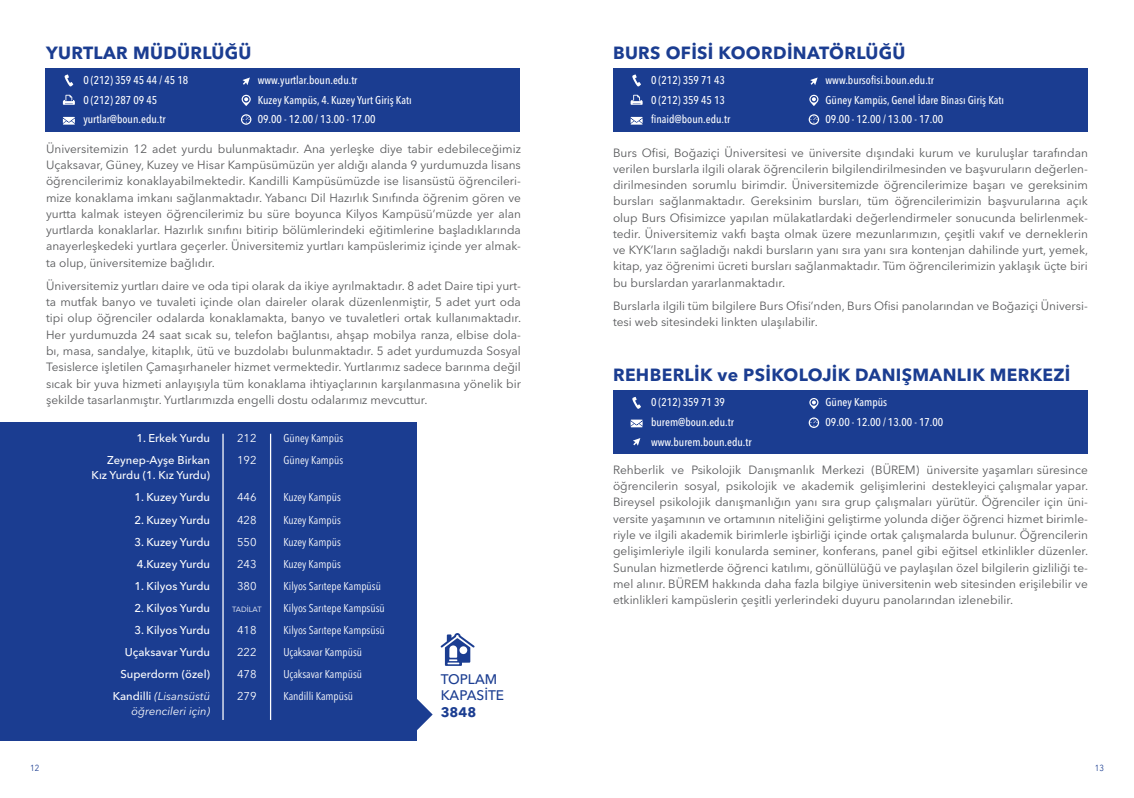
<style>
.page{position:relative;width:1134px;height:798px;background:#fff}
.page>*{position:absolute;margin:0;border:0;box-sizing:border-box;transform-origin:0 0}
.t1{font:700 17.5px "Avenir Next LT Pro";letter-spacing:.02em;color:#1b3d91}
.t2{font:500 13.75px/16.2px "Avenir Next LT Pro";color:#1b3d91}
.t3{font:700 13.75px "Avenir Next LT Pro";color:#1b3d91}
.t4{font:11.88px/16.2px "Avenir Next LT Pro";color:#58595b;text-align:justify}
.t5{font:500 condensed 11.25px/19.6px "Avenir Next LT Pro";color:#fff}
.t6{font:500 11.25px/22.1px "Avenir Next LT Pro";color:#fff;text-align:right}
.t7{font:condensed 11.25px/22.1px "Avenir Next LT Pro";color:#fff}
.t8{font:11.25px/22.1px "Avenir Next LT Pro";color:#fff;text-align:justify}
.t9{font:italic 11.25px "Avenir Next LT Pro";color:#fff}
.t10{font:8.75px "Avenir Next LT Pro";color:#1b3d91;scale:.9 1}
.t11{font:7.5px "Avenir Next LT Pro";color:#fff}
.s1{font-weight:400;font-style:italic}
</style>
<div class="page">
<div style="left:45px;top:68px;width:475px;height:64px;background:#1b3d91"></div>
<svg style="left:241px;top:114px;width:10px;height:11px"></svg>
<svg style="left:64px;top:74px;width:9px;height:13px"></svg>
<svg style="left:242px;top:77px;width:8px;height:8px"></svg>
<svg style="left:242px;top:95px;width:9px;height:11px"></svg>
<svg style="left:63px;top:117px;width:12px;height:8px"></svg>
<svg style="left:63px;top:95px;width:12px;height:10px"></svg>
<div style="left:0;top:422px;width:416px;height:318px;background:#1b3d91"></div>
<hr style="left:222px;top:433px;width:2px;height:286px;background:#fff">
<hr style="left:270px;top:433px;width:1px;height:286px;background:#fff">
<svg style="left:416px;top:698px;width:17px;height:32px"></svg>
<svg style="left:441px;top:633px;width:33px;height:32px"></svg>
<div style="left:613px;top:68px;width:475px;height:64px;background:#1b3d91"></div>
<svg style="left:809px;top:114px;width:10px;height:11px"></svg>
<svg style="left:632px;top:74px;width:9px;height:13px"></svg>
<svg style="left:810px;top:77px;width:8px;height:8px"></svg>
<svg style="left:809px;top:95px;width:9px;height:11px"></svg>
<svg style="left:631px;top:117px;width:12px;height:8px"></svg>
<svg style="left:631px;top:95px;width:12px;height:10px"></svg>
<div style="left:613px;top:390px;width:475px;height:64px;background:#1b3d91"></div>
<svg style="left:809px;top:417px;width:10px;height:11px"></svg>
<svg style="left:632px;top:397px;width:9px;height:12px"></svg>
<svg style="left:633px;top:438px;width:7px;height:7px"></svg>
<svg style="left:809px;top:398px;width:9px;height:11px"></svg>
<svg style="left:631px;top:419px;width:12px;height:8px"></svg>
<h1 class="t1" style="left:46px;top:42px;width:207px">YURTLAR MÜDÜRLÜĞÜ</h1>
<p class="t5" style="left:83px;top:70px;width:106px">0 (212) 359 45 44 / 45 18<br>0 (212) 287 09 45 yurtlar@boun.edu.tr</p>
<p class="t5" style="left:258px;top:70px;width:155px">www.yurtlar.boun.edu.tr<br>Kuzey Kampüs, 4. Kuzey Yurt Giriş Katı<br>09.00 - 12.00 / 13.00 - 17.00</p>
<p class="t4" style="left:46px;top:140px;width:476px">Üniversitemizin 12 adet yurdu bulunmaktadır. Ana yerleşke diye tabir edebileceğimiz Uçaksavar, Güney, Kuzey ve Hisar Kampüsümüzün yer aldığı alanda 9 yurdumuzda lisans öğrencilerimiz konaklayabilmektedir. Kandilli Kampüsümüzde ise lisansüstü öğrencileri&shy;mize konaklama imkanı sağlanmaktadır. Yabancı Dil Hazırlık Sınıfında öğrenim gören ve yurtta kalmak isteyen öğrencilerimiz bu süre boyunca Kilyos Kampüsü’müzde yer alan yurtlarda konaklarlar. Hazırlık sınıfını bitirip bölümlerindeki eğitimlerine başladıklarında anayerleşkedeki yurtlara geçerler. Üniversitemiz yurtları kampüslerimiz içinde yer almak&shy;ta olup, üniversitemize bağlıdır.</p>
<p class="t4" style="left:46px;top:277px;width:477px">Üniversitemiz yurtları daire ve oda tipi olarak da ikiye ayrılmaktadır. 8 adet Daire tipi yurt&shy;ta mutfak banyo ve tuvaleti içinde olan daireler olarak düzenlenmiştir, 5 adet yurt oda tipi olup öğrenciler odalarda konaklamakta, banyo ve tuvaletleri ortak kullanımaktadır.<br>Her yurdumuzda 24 saat sıcak su, telefon bağlantısı, ahşap mobilya ranza, elbise dola&shy;bı, masa, sandalye, kitaplık, ütü ve buzdolabı bulunmaktadır. 5 adet yurdumuzda Sosyal Tesislerce işletilen Çamaşırhaneler hizmet vermektedir. Yurtlarımız sadece barınma değil sıcak bir yuva hizmeti anlayışıyla tüm konaklama ihtiyaçlarının karşılanmasına yönelik bir şekilde tasarlanmıştır. Yurtlarımızda engelli dostu odalarımız mevcuttur.</p>
<p class="t6" style="left:107px;top:427px;width:104px">1. Erkek Yurdu<br>Zeynep-Ayşe Birkan</p>
<p class="t6" style="left:92px;top:464px;width:120px">Kız Yurdu (1. Kız Yurdu)</p>
<p class="t6" style="left:134px;top:486px;width:77px">1. Kuzey Yurdu</p>
<p class="t6" style="left:134px;top:508px;width:77px">2. Kuzey Yurdu</p>
<p class="t6" style="left:134px;top:530px;width:77px;text-align:left">3. Kuzey Yurdu<br>4.Kuzey Yurdu</p>
<p class="t6" style="left:135px;top:574px;width:77px">1. Kilyos Yurdu</p>
<p class="t6" style="left:135px;top:596px;width:77px">2. Kilyos Yurdu</p>
<p class="t6" style="left:113px;top:618px;width:99px">3. Kilyos Yurdu<br>Uçaksavar Yurdu<br>Superdorm (özel)<br>Kandilli <span class="s1">(Lisansüstü</span></p>
<p class="t9" style="left:131px;top:704px;width:80px">öğrencileri için)</p>
<p class="t8" style="left:237px;top:427px;width:21px">212<br>192</p>
<p class="t8" style="left:237px;top:486px;width:21px">446<br>428<br>550<br>243<br>380</p>
<p class="t11" style="left:232px;top:604px;width:31px">TADI LAT</p>
<p class="t8" style="left:237px;top:619px;width:21px">418<br>222<br>478<br>279</p>
<p class="t7" style="left:283px;top:427px;width:61px">Güney Kampüs<br>Güney Kampüs</p>
<p class="t7" style="left:283px;top:486px;width:103px">Kuzey Kampüs<br>Kuzey Kampüs<br>Kuzey Kampüs<br>Kuzey Kampüs<br>Kilyos Sarıtepe Kampüsü<br>Kilyos Sarıtepe Kampsüsü<br>Kilyos Sarıtepe Kampsüsü<br>Uçaksavar Kampüsü<br>Uçaksavar Kampüsü<br>Kandilli Kampüsü</p>
<p class="t2" style="left:441px;top:671px;width:65px">TOPLAM<br>KAPASİTE</p>
<p class="t3" style="left:441px;top:703px;width:37px">3848</p>
<h1 class="t1" style="left:613px;top:42px;width:294px">BURS OFİSİ KOORDİNATÖRLÜĞÜ</h1>
<p class="t5" style="left:651px;top:70px;width:81px">0 (212) 359 71 43<br>0 (212) 359 45 13 finaid@boun.edu.tr</p>
<p class="t5" style="left:825px;top:70px;width:180px">www.bursofisi.boun.edu.tr<br>Güney Kampüs, Genel İdare Binası Giriş Katı<br>09.00 - 12.00 / 13.00 - 17.00</p>
<p class="t4" style="left:613px;top:144px;width:477px">Burs Ofisi, Boğaziçi Üniversitesi ve üniversite dışındaki kurum ve kuruluşlar tarafından verilen burslarla ilgili olarak öğrencilerin bilgilendirilmesinden ve başvuruların değerlen&shy;dirilmesinden sorumlu birimdir. Üniversitemizde öğrencilerimize başarı ve gereksinim bursları sağlanmaktadır. Gereksinim bursları, tüm öğrencilerimizin başvurularına açık olup Burs Ofisimizce yapılan mülakatlardaki değerlendirmeler sonucunda belirlenmek&shy;tedir. Üniversitemiz vakfı başta olmak üzere mezunlarımızın, çeşitli vakıf ve derneklerin ve KYK’ların sağladığı nakdi bursların yanı sıra yanı sıra kontenjan dahilinde yurt, yemek, kitap, yaz öğrenimi ücreti bursları sağlanmaktadır. Tüm öğrencilerimizin yaklaşık üçte biri bu burslardan yararlanmaktadır.</p>
<p class="t4" style="left:613px;top:297px;width:476px">Burslarla ilgili tüm bilgilere Burs Ofisi’nden, Burs Ofisi panolarından ve Boğaziçi Üniversi&shy;tesi web sitesindeki linkten ulaşılabilir.</p>
<h1 class="t1" style="left:613px;top:363px;width:459px">REHBERLİK ve PSİKOLOJİK DANIŞMANLIK MERKEZİ</h1>
<p class="t5" style="left:651px;top:392px;width:102px">0 (212) 359 71 39 burem@boun.edu.tr www.burem.boun.edu.tr</p>
<p class="t5" style="left:825px;top:392px;width:119px">Güney Kampüs<br>09.00 - 12.00 / 13.00 - 17.00</p>
<p class="t4" style="left:613px;top:461px;width:477px">Rehberlik ve Psikolojik Danışmanlık Merkezi (BÜREM) üniversite yaşamları süresince öğrencilerin sosyal, psikolojik ve akademik gelişimlerini destekleyici çalışmalar yapar.<br>Bireysel psikolojik danışmanlığın yanı sıra grup çalışmaları yürütür. Öğrenciler için üni&shy;versite yaşamının ve ortamının niteliğini geliştirme yolunda diğer öğrenci hizmet birimle&shy;riyle ve ilgili akademik birimlerle işbirliği içinde ortak çalışmalarda bulunur. Öğrencilerin gelişimleriyle ilgili konularda seminer, konferans, panel gibi eğitsel etkinlikler düzenler.<br>Sunulan hizmetlerde öğrenci katılımı, gönüllülüğü ve paylaşılan özel bilgilerin gizliliği te&shy;mel alınır. BÜREM hakkında daha fazla bilgiye üniversitenin web sitesinden erişilebilir ve etkinlikleri kampüslerin çeşitli yerlerindeki duyuru panolarından izlenebilir.</p>
<p class="t10" style="left:30px;top:762px;width:12px">12</p>
<p class="t10" style="left:1095px;top:762px;width:12px">13</p>
</div>
